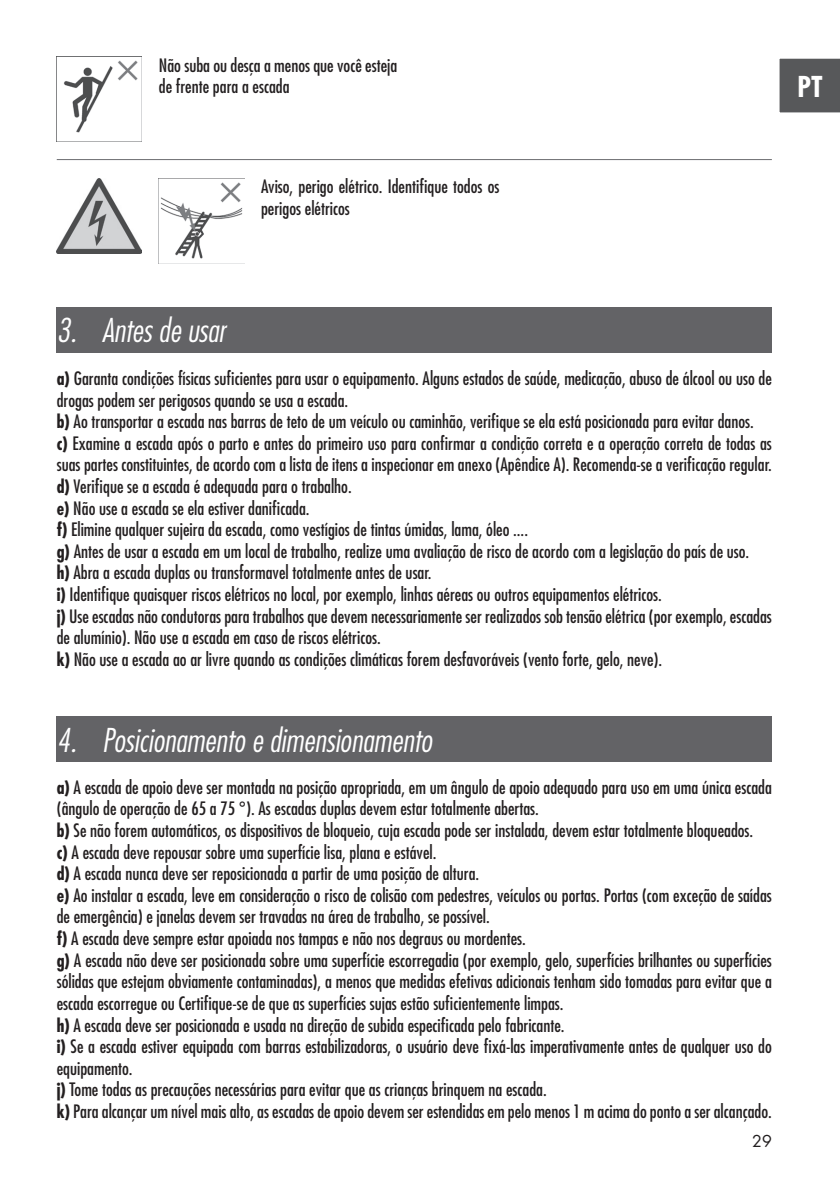
<style>
.page{position:relative;width:840px;height:1191px;background:#fff}
.page>*{position:absolute;margin:0;border:0;box-sizing:border-box;transform-origin:0 0}
.t1{font:italic 300 condensed 32px "Futura";color:#fff}
.t2{font:700 condensed 28px "Futura";color:#fff}
.t3{font:condensed 18px/21.6px "Futura";color:#231f20}
.t4{font:16px "Futura";color:#231f20}
.s1{font-weight:700}
</style>
<div class="page">
<div style="left:779px;top:58px;width:60px;height:55px;background:#57585a"></div>
<div style="left:57px;top:308px;width:714px;height:45px;background:#636366"></div>
<div style="left:57px;top:716px;width:714px;height:46px;background:#636366"></div>
<img style="left:159px;top:182px;width:85px;height:82px">
<img style="left:57px;top:57px;width:85px;height:85px">
<img style="left:57px;top:179px;width:85px;height:74px">
<hr style="left:57px;top:159px;width:714px;height:1px;background:#6c6d70">
<p class="t3" style="left:159px;top:54px;width:240px">Não suba ou desça a menos que você esteja de frente para a escada</p>
<p class="t3" style="left:261px;top:176px;width:240px">Aviso, perigo elétrico. Identifique todos os perigos elétricos</p>
<h2 class="t2" style="left:797px;top:69px;width:27px">PT</h2>
<h1 class="t1" style="left:57px;top:310px;width:170px">3. Antes de usar</h1>
<p class="t3" style="left:57px;top:367px;width:716px"><span class="s1">a)</span> Garanta condições físicas suficientes para usar o equipamento. Alguns estados de saúde, medicação, abuso de álcool ou uso de drogas podem ser perigosos quando se usa a escada.<br><span class="s1">b)</span> Ao transportar a escada nas barras de teto de um veículo ou caminhão, verifique se ela está posicionada para evitar danos.<br><span class="s1">c)</span> Examine a escada após o parto e antes do primeiro uso para confirmar a condição correta e a operação correta de todas as suas partes constituintes, de acordo com a lista de itens a inspecionar em anexo (Apêndice A). Recomenda-se a verificação regular. <span class="s1">d)</span> Verifique se a escada é adequada para o trabalho.<br><span class="s1">e)</span> Não use a escada se ela estiver danificada.<br><span class="s1">f)</span> Elimine qualquer sujeira da escada, como vestígios de tintas úmidas, lama, óleo ....<br><span class="s1">g)</span> Antes de usar a escada em um local de trabalho, realize uma avaliação de risco de acordo com a legislação do país de uso.<br><span class="s1">h)</span> Abra a escada duplas ou transformavel totalmente antes de usar.<br><span class="s1">i)</span> Identifique quaisquer riscos elétricos no local, por exemplo, linhas aéreas ou outros equipamentos elétricos.<br><span class="s1">j)</span> Use escadas não condutoras para trabalhos que devem necessariamente ser realizados sob tensão elétrica (por exemplo, escadas de alumínio). Não use a escada em caso de riscos elétricos.<br><span class="s1">k)</span> Não use a escada ao ar livre quando as condições climáticas forem desfavoráveis (vento forte, gelo, neve).</p>
<h1 class="t1" style="left:57px;top:720px;width:376px">4. Posicionamento e dimensionamento</h1>
<p class="t3" style="left:57px;top:776px;width:716px"><span class="s1">a)</span> A escada de apoio deve ser montada na posição apropriada, em um ângulo de apoio adequado para uso em uma única escada (ângulo de operação de 65 a 75 °). As escadas duplas devem estar totalmente abertas.<br><span class="s1">b)</span> Se não forem automáticos, os dispositivos de bloqueio, cuja escada pode ser instalada, devem estar totalmente bloqueados.<br><span class="s1">c)</span> A escada deve repousar sobre uma superfície lisa, plana e estável.<br><span class="s1">d)</span> A escada nunca deve ser reposicionada a partir de uma posição de altura.<br><span class="s1">e)</span> Ao instalar a escada, leve em consideração o risco de colisão com pedestres, veículos ou portas. Portas (com exceção de saídas de emergência) e janelas devem ser travadas na área de trabalho, se possível.<br><span class="s1">f)</span> A escada deve sempre estar apoiada nos tampas e não nos degraus ou mordentes.<br><span class="s1">g)</span> A escada não deve ser posicionada sobre uma superfície escorregadia (por exemplo, gelo, superfícies brilhantes ou superfícies sólidas que estejam obviamente contaminadas), a menos que medidas efetivas adicionais tenham sido tomadas para evitar que a escada escorregue ou Certifique-se de que as superfícies sujas estão suficientemente limpas.<br><span class="s1">h)</span> A escada deve ser posicionada e usada na direção de subida especificada pelo fabricante.<br><span class="s1">i)</span> Se a escada estiver equipada com barras estabilizadoras, o usuário deve fixá-las imperativamente antes de qualquer uso do equipamento.<br><span class="s1">j)</span> Tome todas as precauções necessárias para evitar que as crianças brinquem na escada.<br><span class="s1">k)</span> Para alcançar um nível mais alto, as escadas de apoio devem ser estendidas em pelo menos 1 m acima do ponto a ser alcançado.</p>
<p class="t4" style="left:751px;top:1129px;width:21px">29</p>
</div>
